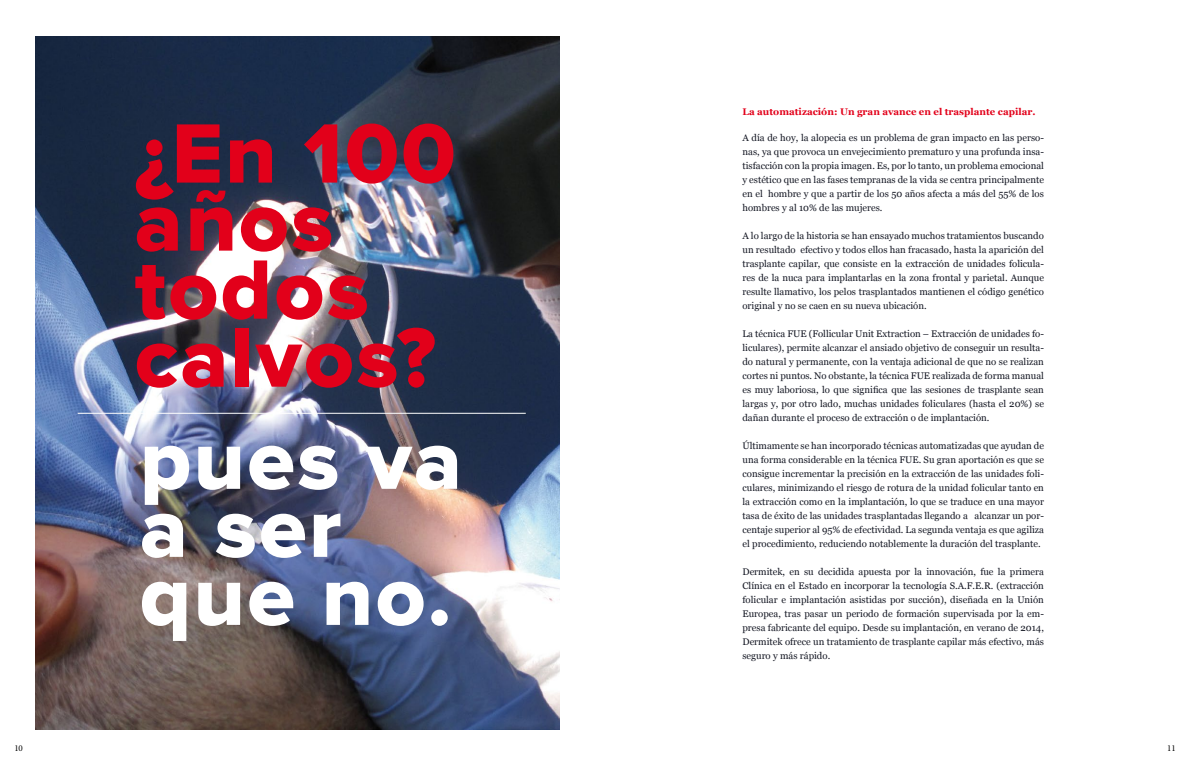
<style>
.page{position:relative;width:1191px;height:766px;background:#fff}
.page>*{position:absolute;margin:0;border:0;box-sizing:border-box;transform-origin:0 0}
.t1{font:87.2px/68px "Proxima Nova Extrabld";letter-spacing:.025em;color:#e2001a}
.t2{font:87.2px/68px "Proxima Nova Extrabld";letter-spacing:.025em;color:#fff}
.t3{font:9.6px/14px "Georgia";color:#151824;text-align:justify}
.t4{font:700 9.6px "Georgia";color:#e2001a}
.t5{font:9px "Minion Pro";color:#000}
</style>
<div class="page">
<img style="left:36px;top:36px;width:523px;height:693px">
<hr style="left:78px;top:412px;width:448px;height:1px;background:#fff">
<h1 class="t1" style="left:135px;top:123px;width:322px">¿En 100 años todos calvos?</h1>
<h1 class="t2" style="left:140px;top:429px;width:323px">pues va a ser que no.</h1>
<p class="t4" style="left:742px;top:104px;width:295px">La automatización: Un gran avance en el trasplante capilar.</p>
<p class="t3" style="left:742px;top:130px;width:303px">A día de hoy, la alopecia es un problema de gran impacto en las perso&shy;nas, ya que provoca un envejecimiento prematuro y una profunda insa&shy;tisfacción con la propia imagen. Es, por lo tanto, un problema emocional y estético que en las fases tempranas de la vida se centra principalmente en el hombre y que a partir de los 50 años afecta a más del 55% de los hombres y al 10% de las mujeres.</p>
<p class="t3" style="left:742px;top:228px;width:303px">A lo largo de la historia se han ensayado muchos tratamientos buscando un resultado efectivo y todos ellos han fracasado, hasta la aparición del trasplante capilar, que consiste en la extracción de unidades folicula&shy;res de la nuca para implantarlas en la zona frontal y parietal. Aunque resulte llamativo, los pelos trasplantados mantienen el código genético original y no se caen en su nueva ubicación.</p>
<p class="t3" style="left:742px;top:326px;width:303px">La técnica FUE (Follicular Unit Extraction – Extracción de unidades fo&shy;liculares), permite alcanzar el ansiado objetivo de conseguir un resulta&shy;do natural y permanente, con la ventaja adicional de que no se realizan cortes ni puntos. No obstante, la técnica FUE realizada de forma manual es muy laboriosa, lo que significa que las sesiones de trasplante sean largas y, por otro lado, muchas unidades foliculares (hasta el 20%) se dañan durante el proceso de extracción o de implantación.</p>
<p class="t3" style="left:742px;top:438px;width:303px">Últimamente se han incorporado técnicas automatizadas que ayudan de una forma considerable en la técnica FUE. Su gran aportación es que se consigue incrementar la precisión en la extracción de las unidades foli&shy;culares, minimizando el riesgo de rotura de la unidad folicular tanto en la extracción como en la implantación, lo que se traduce en una mayor tasa de éxito de las unidades trasplantadas llegando a alcanzar un por&shy;centaje superior al 95% de efectividad. La segunda ventaja es que agiliza el procedimiento, reduciendo notablemente la duración del trasplante.</p>
<p class="t3" style="left:742px;top:564px;width:303px">Dermitek, en su decidida apuesta por la innovación, fue la primera Clínica en el Estado en incorporar la tecnología S.A.F.E.R. (extracción folicular e implantación asistidas por succión), diseñada en la Unión Europea, tras pasar un periodo de formación supervisada por la em&shy;presa fabricante del equipo. Desde su implantación, en verano de 2014, Dermitek ofrece un tratamiento de trasplante capilar más efectivo, más seguro y más rápido.</p>
<p class="t5" style="left:14px;top:742px;width:10px">10</p>
<p class="t5" style="left:1167px;top:742px;width:10px">11</p>
</div>
